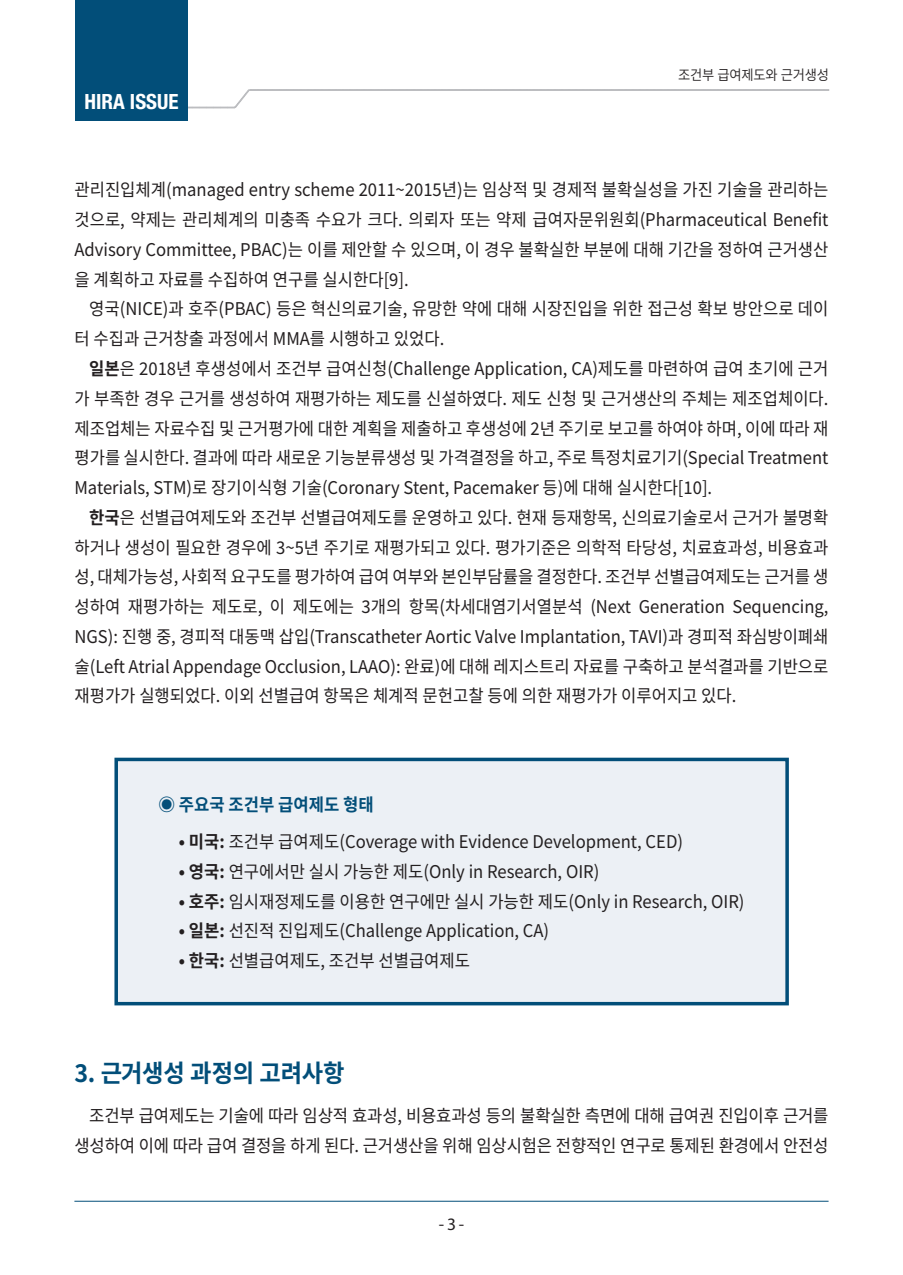
<style>
.page{position:relative;width:903px;height:1275px;background:#fff}
.page>*{position:absolute;margin:0;border:0;box-sizing:border-box;transform-origin:0 0}
.t1{font:700 24.5px "Noto Sans CJ Kkr";letter-spacing:-.01em;color:#024e79;scale:.95 1}
.t2{font:700 condensed 21px "Helvetica Neue LT Std";color:#fff}
.t3{font:17.5px/29.8px "Noto Sans CJ Kkr";color:#231f20;text-align:justify;scale:.95 1}
.t4{font:700 17.5px "Noto Sans CJ Kkr";color:#024e79;scale:.95 1}
.t5{font:17.5px "Myriad Pro";color:#231f20}
.t6{font:600 14px "Noto Sans CJ Kkr";letter-spacing:-.02em;color:#231f20;scale:.95 1}
.s1{font-weight:700}
</style>
<div class="page">
<svg style="left:188px;top:89px;width:641px;height:20px"></svg>
<div style="left:75px;top:0;width:113px;height:121px;background:#024e79"></div>
<hr style="left:74px;top:1201px;width:754px;height:1px;background:#024e79">
<div style="left:114px;top:758px;width:675px;height:247px;background:#ecf0f5;border:4px solid #024e79"></div>
<p class="t2" style="left:84px;top:89px;width:96px">HIRA ISSUE</p>
<p class="t6" style="left:678px;top:67px;width:160px">조건부 급여제도와 근거생성</p>
<p class="t3" style="left:74px;top:176px;width:795px">관리진입체계(managed entry scheme 2011~2015년)는 임상적 및 경제적 불확실성을 가진 기술을 관리하는 것으로, 약제는 관리체계의 미충족 수요가 크다. 의뢰자 또는 약제 급여자문위원회(Pharmaceutical Benefit Advisory Committee, PBAC)는 이를 제안할 수 있으며, 이 경우 불확실한 부분에 대해 기간을 정하여 근거생산 을 계획하고 자료를 수집하여 연구를 실시한다[9].</p>
<p class="t3" style="left:74px;top:295px;width:795px;text-indent:15px">영국(NICE)과 호주(PBAC) 등은 혁신의료기술, 유망한 약에 대해 시장진입을 위한 접근성 확보 방안으로 데이 터 수집과 근거창출 과정에서 MMA를 시행하고 있었다.</p>
<p class="t3" style="left:74px;top:354px;width:795px;text-indent:15px"><span class="s1">일본</span>은 2018년 후생성에서 조건부 급여신청(Challenge Application, CA)제도를 마련하여 급여 초기에 근거 가 부족한 경우 근거를 생성하여 재평가하는 제도를 신설하였다. 제도 신청 및 근거생산의 주체는 제조업체이다. 제조업체는 자료수집 및 근거평가에 대한 계획을 제출하고 후생성에 2년 주기로 보고를 하여야 하며, 이에 따라 재 평가를 실시한다. 결과에 따라 새로운 기능분류생성 및 가격결정을 하고, 주로 특정치료기기(Special Treatment Materials, STM)로 장기이식형 기술(Coronary Stent, Pacemaker 등)에 대해 실시한다[10].</p>
<p class="t3" style="left:74px;top:503px;width:795px;text-indent:15px"><span class="s1">한국</span>은 선별급여제도와 조건부 선별급여제도를 운영하고 있다. 현재 등재항목, 신의료기술로서 근거가 불명확 하거나 생성이 필요한 경우에 3~5년 주기로 재평가되고 있다. 평가기준은 의학적 타당성, 치료효과성, 비용효과 성, 대체가능성, 사회적 요구도를 평가하여 급여 여부와 본인부담률을 결정한다. 조건부 선별급여제도는 근거를 생 성하여 재평가하는 제도로, 이 제도에는 3개의 항목(차세대염기서열분석 (Next Generation Sequencing, NGS): 진행 중, 경피적 대동맥 삽입(Transcatheter Aortic Valve Implantation, TAVI)과 경피적 좌심방이폐쇄 술(Left Atrial Appendage Occlusion, LAAO): 완료)에 대해 레지스트리 자료를 구축하고 분석결과를 기반으로 재평가가 실행되었다. 이외 선별급여 항목은 체계적 문헌고찰 등에 의한 재평가가 이루어지고 있다.</p>
<p class="t4" style="left:158px;top:795px;width:228px">◉ 주요국 조건부 급여제도 형태</p>
<p class="t3" style="left:179px;top:827px;width:532px"><span class="s1">• 미국:</span> 조건부 급여제도(Coverage with Evidence Development, CED)</p>
<p class="t3" style="left:179px;top:857px;width:444px"><span class="s1">• 영국:</span> 연구에서만 실시 가능한 제도(Only in Research, OIR)</p>
<p class="t3" style="left:179px;top:887px;width:597px"><span class="s1">• 호주:</span> 임시재정제도를 이용한 연구에만 실시 가능한 제도(Only in Research, OIR)</p>
<p class="t3" style="left:179px;top:916px;width:391px"><span class="s1">• 일본:</span> 선진적 진입제도(Challenge Application, CA)</p>
<p class="t3" style="left:179px;top:946px;width:308px"><span class="s1">• 한국:</span> 선별급여제도, 조건부 선별급여제도</p>
<p class="t1" style="left:74px;top:1060px;width:286px">3. 근거생성 과정의 고려사항</p>
<p class="t3" style="left:74px;top:1101px;width:795px;text-align:right">조건부 급여제도는 기술에 따라 임상적 효과성, 비용효과성 등의 불확실한 측면에 대해 급여권 진입이후 근거를 생성하여 이에 따라 급여 결정을 하게 된다. 근거생산을 위해 임상시험은 전향적인 연구로 통제된 환경에서 안전성</p>
<p class="t5" style="left:439px;top:1213px;width:27px">- 3 -</p>
</div>
